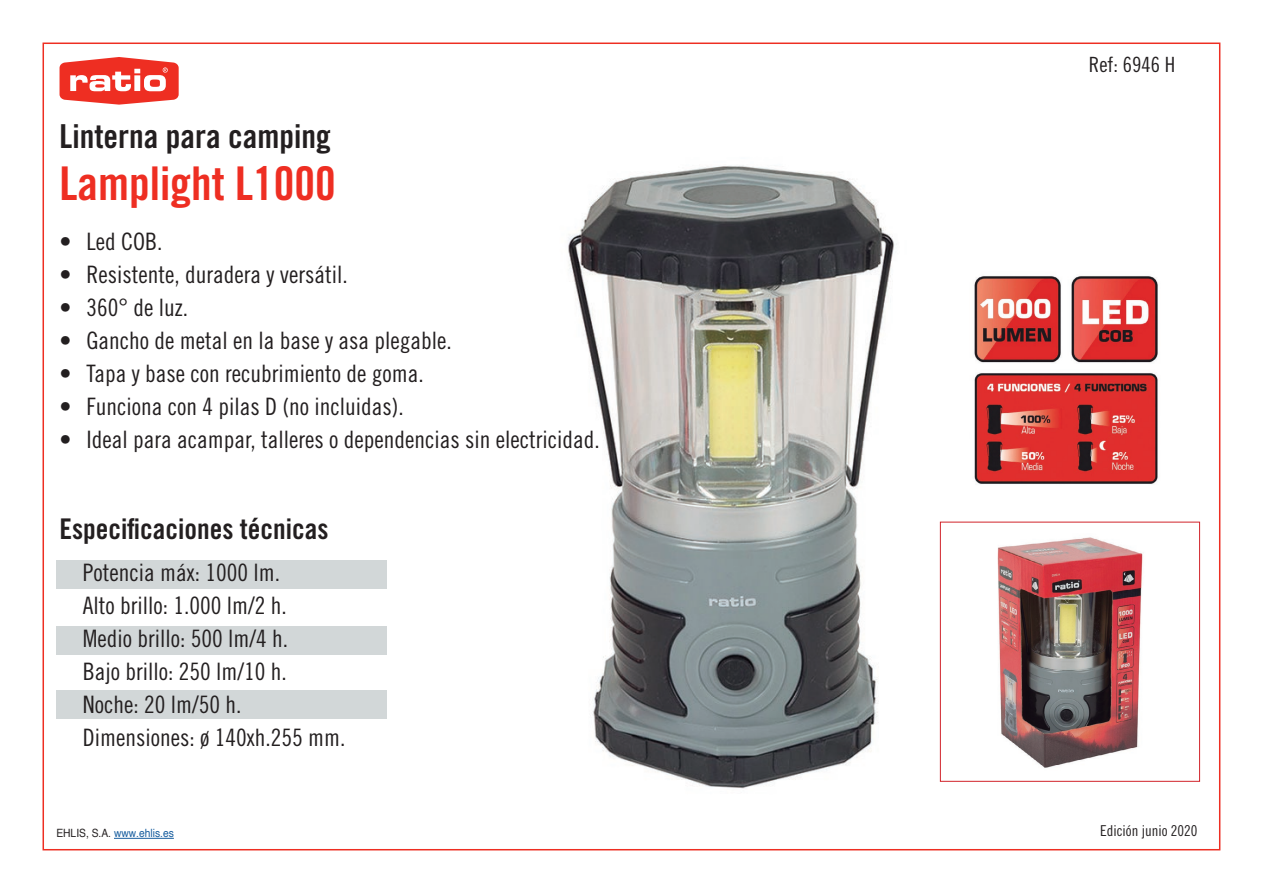
<style>
.page{position:relative;width:1263px;height:893px;background:#fff}
.page>*{position:absolute;margin:0;border:0;box-sizing:border-box;transform-origin:0 0}
.t1{font:46.5px "Trade Gothic LT Std Bd Cn 20";color:#ee2e22}
.t2{font:33px "Trade Gothic LT Std Bd Cn 20";color:#231f20}
.t3{font:28.5px "Trade Gothic LT Std Bd Cn 20";color:#231f20}
.t4{font:24px/33px "Trade Gothic LT Std Cn 18";color:#231f20}
.t5{font:21px "Trade Gothic LT Std Cn 18";color:#231f20}
.t6{font:15px "Trade Gothic LT Std Cn 18";color:#231f20}
.t7{font:11.4px "Helvetica";color:#175d9e;scale:.9 1}
.s1{color:#231f20}
</style>
<div class="page">
<div style="left:56px;top:690px;width:331px;height:29px;background:#d2d7d8"></div>
<img style="left:568px;top:165px;width:327px;height:624px">
<div style="left:56px;top:560px;width:331px;height:29px;background:#d2d7d8"></div>
<div style="left:56px;top:626px;width:331px;height:29px;background:#d2d7d8"></div>
<svg style="left:60px;top:57px;width:119px;height:48px"></svg>
<hr style="left:114px;top:838px;width:60px;height:1px;background:#175d9e">
<img style="left:997px;top:537px;width:146px;height:231px">
<div style="left:940px;top:522px;width:260px;height:260px;border:1px solid #d1232a"></div>
<img style="left:974px;top:276px;width:184px;height:208px">
<h2 class="t2" style="left:60px;top:116px;width:273px">Linterna para camping</h2>
<h1 class="t1" style="left:60px;top:155px;width:278px">Lamplight L1000</h1>
<p class="t4" style="left:60px;top:225px;width:104px">• Led COB.</p>
<p class="t4" style="left:60px;top:258px;width:290px">• Resistente, duradera y versátil.</p>
<p class="t4" style="left:60px;top:291px;width:130px">• 360° de luz.</p>
<p class="t4" style="left:60px;top:324px;width:394px">• Gancho de metal en la base y asa plegable.</p>
<p class="t4" style="left:60px;top:357px;width:366px">• Tapa y base con recubrimiento de goma.</p>
<p class="t4" style="left:60px;top:390px;width:346px">• Funciona con 4 pilas D (no incluidas).</p>
<p class="t4" style="left:60px;top:423px;width:542px">• Ideal para acampar, talleres o dependencias sin electricidad.</p>
<p class="t3" style="left:60px;top:512px;width:270px">Especificaciones técnicas</p>
<p class="t4" style="left:83px;top:556px;width:264px">Potencia máx: 1000 lm.<br>Alto brillo: 1.000 lm/2 h.<br>Medio brillo: 500 lm/4 h.<br>Bajo brillo: 250 lm/10 h.<br>Noche: 20 lm/50 h.<br>Dimensiones: ø 140xh.255 mm.</p>
<p class="t5" style="left:1089px;top:52px;width:88px">Ref: 6946 H</p>
<p class="t7" style="left:56px;top:825px;width:132px"><span class="s1">EHLIS, S.A.</span> www.ehlis.es</p>
<p class="t6" style="left:1100px;top:821px;width:99px">Edición junio 2020</p>
</div>
